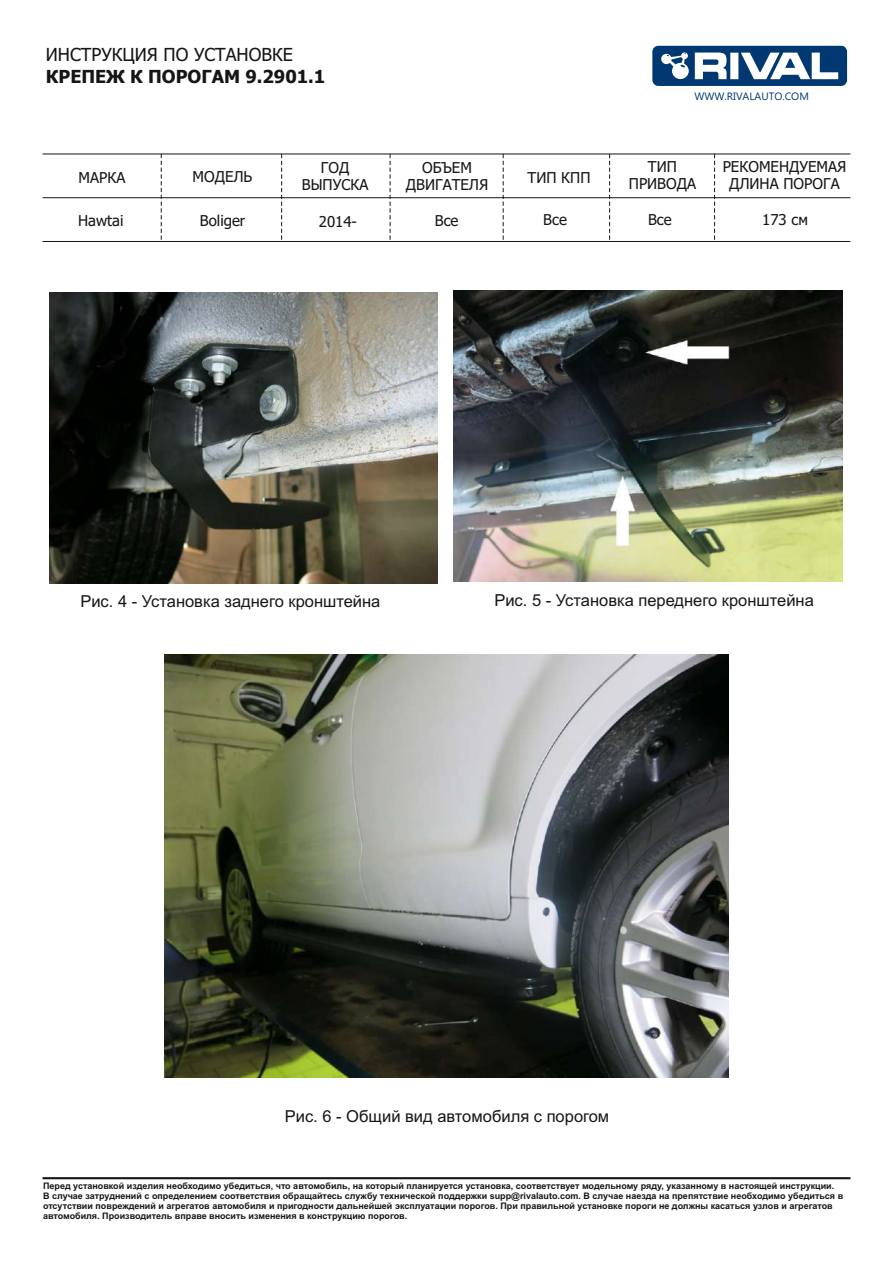
<style>
.page{position:relative;width:893px;height:1263px;background:#fff}
.page>*{position:absolute;margin:0;border:0;box-sizing:border-box;transform-origin:0 0}
.t1{font:700 18px "Tahoma";color:#151616}
.t2{font:18px "Tahoma";color:#151616}
.t3{font:16.5px "Arial";color:#151616}
.t4{font:15px/16.4px "Tahoma";color:#151616;text-align:center}
.t5{font:10.65px "Ebrima";color:#003971}
.t6{font:700 9px/10.1px "Arial";color:#151616}
</style>
<div class="page">
<hr style="left:43px;top:1177px;width:807px;height:2px;background:#151616">
<svg style="left:652px;top:46px;width:195px;height:40px"></svg>
<svg style="left:161px;top:155px;width:1px;height:85px"></svg>
<svg style="left:281px;top:155px;width:1px;height:85px"></svg>
<svg style="left:390px;top:155px;width:1px;height:85px"></svg>
<svg style="left:503px;top:155px;width:1px;height:85px"></svg>
<svg style="left:609px;top:153px;width:3px;height:87px"></svg>
<hr style="left:43px;top:154px;width:807px;height:1px;background:#151616">
<hr style="left:43px;top:241px;width:807px;height:1px;background:#151616">
<hr style="left:43px;top:197px;width:807px;height:1px;background:#151616">
<svg style="left:714px;top:153px;width:2px;height:87px"></svg>
<img style="left:50px;top:292px;width:388px;height:291px">
<img style="left:454px;top:290px;width:388px;height:291px">
<img style="left:164px;top:654px;width:564px;height:423px">
<h1 class="t2" style="left:46px;top:47px;width:249px">ИНСТРУКЦИЯ ПО УСТАНОВКЕ</h1>
<h1 class="t1" style="left:46px;top:69px;width:281px">КРЕПЕЖ К ПОРОГАМ 9.2901.1</h1>
<p class="t5" style="left:695px;top:92px;width:116px">WWW.RIVALAUTO.COM</p>
<h3 class="t4" style="left:79px;top:171px;width:48px">МАРКА</h3>
<h3 class="t4" style="left:302px;top:161px;width:68px">ГОД<br>ВЫПУСКА</h3>
<h3 class="t4" style="left:406px;top:161px;width:84px">ОБЪЕМ<br>ДВИГАТЕЛЯ</h3>
<h3 class="t4" style="left:528px;top:170px;width:64px">ТИП КПП</h3>
<h3 class="t4" style="left:629px;top:160px;width:69px">ТИП<br>ПРИВОДА</h3>
<h3 class="t4" style="left:193px;top:169px;width:61px">МОДЕЛЬ</h3>
<h3 class="t4" style="left:78px;top:214px;width:47px">Hawtai</h3>
<h3 class="t4" style="left:200px;top:214px;width:47px">Boliger</h3>
<h3 class="t4" style="left:319px;top:214px;width:40px">2014-</h3>
<h3 class="t4" style="left:435px;top:213px;width:25px">Все</h3>
<h3 class="t4" style="left:543px;top:213px;width:25px">Все</h3>
<h3 class="t4" style="left:648px;top:213px;width:25px">Все</h3>
<h3 class="t4" style="left:723px;top:160px;width:125px">РЕКОМЕНДУЕМАЯ<br>ДЛИНА ПОРОГА</h3>
<h3 class="t4" style="left:762px;top:212px;width:47px">173 см</h3>
<h2 class="t3" style="left:80px;top:595px;width:302px">Рис. 4 - Установка заднего кронштейна</h2>
<h2 class="t3" style="left:494px;top:594px;width:321px">Рис. 5 - Установка переднего кронштейна</h2>
<h2 class="t3" style="left:285px;top:1109px;width:326px">Рис. 6 - Общий вид автомобиля с порогом</h2>
<p class="t6" style="left:43px;top:1181px;width:802px">Перед установкой изделия необходимо убедиться, что автомобиль, на который планируется установка, соответствует модельному ряду, указанному в настоящей инструкции.<br>В случае затруднений с определением соответствия обращайтесь службу технической поддержки supp@rivalauto.com. В случае наезда на препятствие необходимо убедиться в отсутствии повреждений и агрегатов автомобиля и пригодности дальнейшей эксплуатации порогов. При правильной установке пороги не должны касаться узлов и агрегатов автомобиля. Производитель вправе вносить изменения в конструкцию порогов.</p>
</div>
